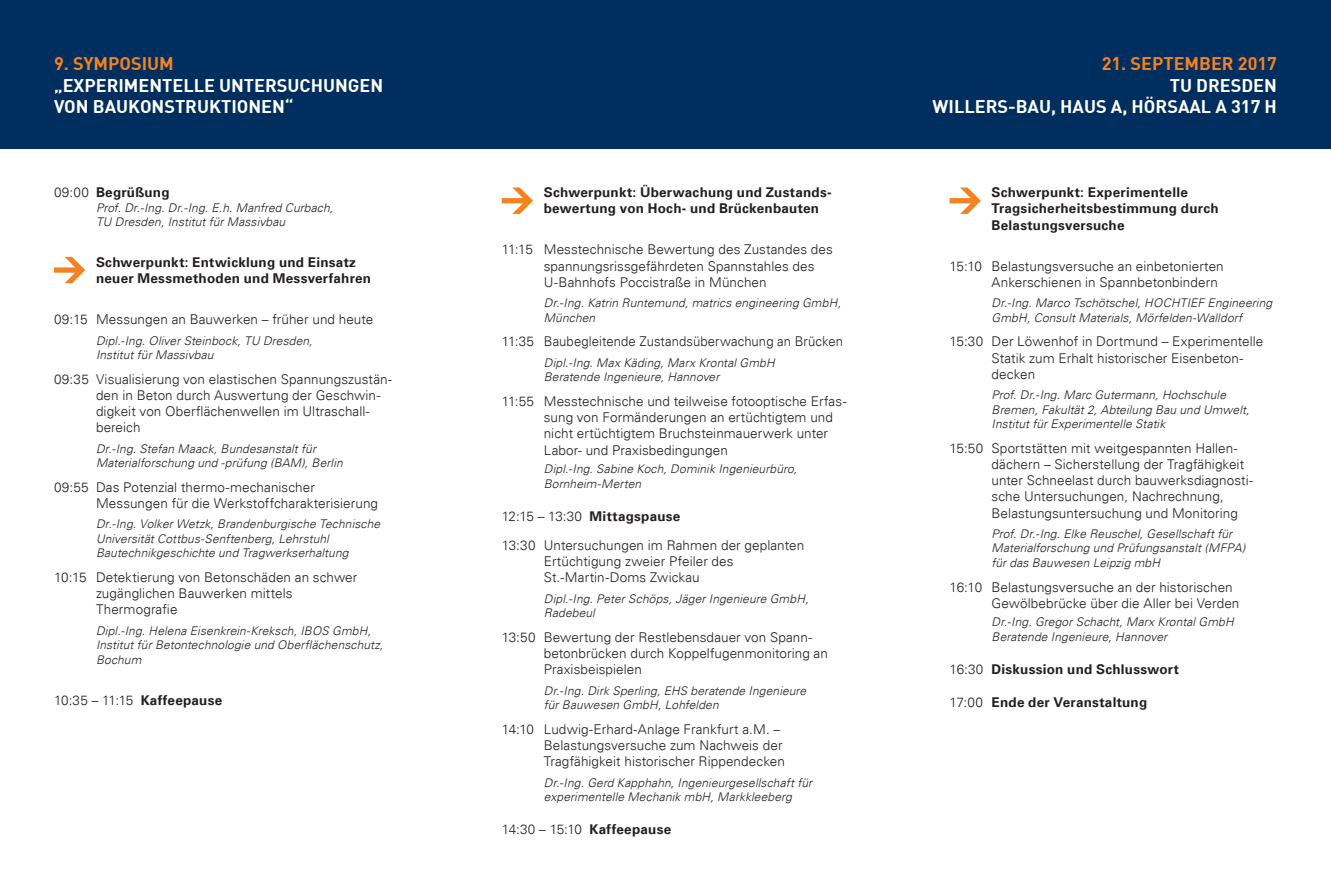
<style>
.page{position:relative;width:1331px;height:893px;background:#fff}
.page>*{position:absolute;margin:0;border:0;box-sizing:border-box;transform-origin:0 0}
.t1{font:700 18px/21.6px "DIN";color:#fff}
.t2{font:700 18px "DIN";color:#f58220}
.t3{font:300 13.5px/16.2px "Univers";letter-spacing:.005em;color:#231f20}
.t4{font:700 13.5px/16.2px "Univers";letter-spacing:.02em;color:#231f20}
.t5{font:italic 300 12px/14.4px "Univers";letter-spacing:.01em;color:#231f20}
.s1{font-weight:300}
.s2{font-weight:700}
</style>
<div class="page">
<div style="left:0;top:0;width:1331px;height:149px;background:#002e5e"></div>
<svg style="left:54px;top:257px;width:31px;height:26px"></svg>
<svg style="left:502px;top:188px;width:31px;height:26px"></svg>
<svg style="left:949px;top:188px;width:32px;height:26px"></svg>
<h1 class="t2" style="left:54px;top:52px;width:121px">9. SYMPOSIUM</h1>
<h1 class="t1" style="left:54px;top:74px;width:331px">„EXPERIMENTELLE UNTERSUCHUNGEN<br>VON BAUKONSTRUKTIONEN“</h1>
<p class="t4" style="left:54px;top:185px;width:117px"><span class="s1">09:00</span> Begrüßung</p>
<p class="t5" style="left:96px;top:200px;width:239px">Prof. Dr.-Ing. Dr.-Ing. E.h. Manfred Curbach,<br>TU Dresden, Institut für Massivbau</p>
<p class="t4" style="left:96px;top:254px;width:277px">Schwerpunkt: Entwicklung und Einsatz neuer Messmethoden und Messverfahren</p>
<p class="t3" style="left:54px;top:311px;width:321px">09:15 Messungen an Bauwerken – früher und heute</p>
<p class="t5" style="left:96px;top:333px;width:218px">Dipl.-Ing. Oliver Steinbock, TU Dresden,<br>Institut für Massivbau</p>
<p class="t3" style="left:96px;top:371px;width:297px;text-indent:-42px">09:35 Visualisierung von elastischen Spannungszustän&shy;den in Beton durch Auswertung der Geschwin&shy;digkeit von Oberflächenwellen im Ultraschall&shy;bereich</p>
<p class="t5" style="left:96px;top:441px;width:248px">Dr.-Ing. Stefan Maack, Bundesanstalt für<br>Materialforschung und -prüfung (BAM), Berlin</p>
<p class="t3" style="left:96px;top:479px;width:284px;text-indent:-42px">09:55 Das Potenzial thermo-mechanischer<br>Messungen für die Werkstoffcharakterisierung</p>
<p class="t5" style="left:96px;top:517px;width:286px">Dr.-Ing. Volker Wetzk, Brandenburgische Technische<br>Universität Cottbus-Senftenberg, Lehrstuhl<br>Bautechnikgeschichte und Tragwerkserhaltung</p>
<p class="t3" style="left:96px;top:569px;width:263px;text-indent:-42px">10:15 Detektierung von Betonschäden an schwer zugänglichen Bauwerken mittels<br>Thermografie</p>
<p class="t5" style="left:96px;top:623px;width:289px">Dipl.-Ing. Helena Eisenkrein-Kreksch, IBOS GmbH,<br>Institut für Betontechnologie und Oberflächenschutz,<br>Bochum</p>
<p class="t3" style="left:54px;top:692px;width:170px">10:35 – 11:15 <span class="s2">Kaffeepause</span></p>
<p class="t4" style="left:544px;top:185px;width:289px">Schwerpunkt: Überwachung und Zustands&shy;bewertung von Hoch- und Brückenbauten</p>
<p class="t3" style="left:544px;top:242px;width:291px;text-indent:-42px">11:15 Messtechnische Bewertung des Zustandes des spannungsrissgefährdeten Spannstahles des<br>U-Bahnhofs Poccistraße in München</p>
<p class="t5" style="left:544px;top:296px;width:299px">Dr.-Ing. Katrin Runtemund, matrics engineering GmbH,<br>München</p>
<p class="t3" style="left:502px;top:333px;width:343px">11:35 Baubegleitende Zustandsüberwachung an Brücken</p>
<p class="t5" style="left:544px;top:355px;width:232px">Dipl.-Ing. Max Käding, Marx Krontal GmbH<br>Beratende Ingenieure, Hannover</p>
<p class="t3" style="left:544px;top:393px;width:304px;text-indent:-42px">11:55 Messtechnische und teilweise fotooptische Erfas&shy;sung von Formänderungen an ertüchtigtem und nicht ertüchtigtem Bruchsteinmauerwerk unter Labor- und Praxisbedingungen</p>
<p class="t5" style="left:544px;top:462px;width:255px">Dipl.-Ing. Sabine Koch, Dominik Ingenieurbüro,<br>Bornheim-Merten</p>
<p class="t3" style="left:502px;top:502px;width:304px;line-height:29px">12:15 – 13:30 <span class="s2">Mittagspause<br></span>13:30 Untersuchungen im Rahmen der geplanten</p>
<p class="t3" style="left:544px;top:553px;width:191px">Ertüchtigung zweier Pfeiler des<br>St.-Martin-Doms Zwickau</p>
<p class="t5" style="left:544px;top:591px;width:266px">Dipl.-Ing. Peter Schöps, Jäger Ingenieure GmbH,<br>Radebeul</p>
<p class="t3" style="left:544px;top:629px;width:286px;text-indent:-42px">13:50 Bewertung der Restlebensdauer von Spann&shy;betonbrücken durch Koppelfugenmonitoring an<br>Praxisbeispielen</p>
<p class="t5" style="left:544px;top:683px;width:264px">Dr.-Ing. Dirk Sperling, EHS beratende Ingenieure für Bauwesen GmbH, Lohfelden</p>
<p class="t3" style="left:544px;top:721px;width:243px;text-indent:-42px">14:10 Ludwig-Erhard-Anlage Frankfurt a.M. –<br>Belastungsversuche zum Nachweis der<br>Tragfähigkeit historischer Rippendecken</p>
<p class="t5" style="left:544px;top:775px;width:270px">Dr.-Ing. Gerd Kapphahn, Ingenieurgesellschaft für experimentelle Mechanik mbH, Markkleeberg</p>
<p class="t3" style="left:502px;top:821px;width:171px">14:30 – 15:10 <span class="s2">Kaffeepause</span></p>
<h1 class="t2" style="left:1102px;top:52px;width:177px">21. SEPTEMBER 2017</h1>
<h1 class="t1" style="left:933px;top:74px;width:346px;text-align:right">TU DRESDEN<br>WILLERS-BAU, HAUS A, HÖRSAAL A 317 H</h1>
<p class="t4" style="left:991px;top:185px;width:229px">Schwerpunkt: Experimentelle<br>Tragsicherheitsbestimmung durch<br>Belastungsversuche</p>
<p class="t3" style="left:991px;top:258px;width:234px;text-indent:-42px">15:10 Belastungsversuche an einbetonierten<br>Ankerschienen in Spannbetonbindern</p>
<p class="t5" style="left:991px;top:296px;width:282px">Dr.-Ing. Marco Tschötschel, HOCHTIEF Engineering<br>GmbH, Consult Materials, Mörfelden-Walldorf</p>
<p class="t3" style="left:991px;top:333px;width:273px;text-indent:-42px">15:30 Der Löwenhof in Dortmund – Experimentelle<br>Statik zum Erhalt historischer Eisenbeton&shy;decken</p>
<p class="t5" style="left:991px;top:388px;width:259px">Prof. Dr.-Ing. Marc Gutermann, Hochschule<br>Bremen, Fakultät 2, Abteilung Bau und Umwelt,<br>Institut für Experimentelle Statik</p>
<p class="t3" style="left:991px;top:440px;width:263px;text-indent:-42px">15:50 Sportstätten mit weitgespannten Hallen&shy;dächern – Sicherstellung der Tragfähigkeit unter Schneelast durch bauwerksdiagnosti&shy;sche Untersuchungen, Nachrechnung, Belastungsuntersuchung und Monitoring</p>
<p class="t5" style="left:991px;top:526px;width:255px">Prof. Dr.-Ing. Elke Reuschel, Gesellschaft für<br>Materialforschung und Prüfungsanstalt (MFPA) für das Bauwesen Leipzig mbH</p>
<p class="t3" style="left:991px;top:579px;width:249px;text-indent:-42px">16:10 Belastungsversuche an der historischen<br>Gewölbebrücke über die Aller bei Verden</p>
<p class="t5" style="left:991px;top:615px;width:244px">Dr.-Ing. Gregor Schacht, Marx Krontal GmbH<br>Beratende Ingenieure, Hannover</p>
<p class="t4" style="left:949px;top:661px;width:231px"><span class="s1">16:30</span> Diskussion und Schlusswort</p>
<p class="t4" style="left:949px;top:694px;width:199px"><span class="s1">17:00</span> Ende der Veranstaltung</p>
</div>
